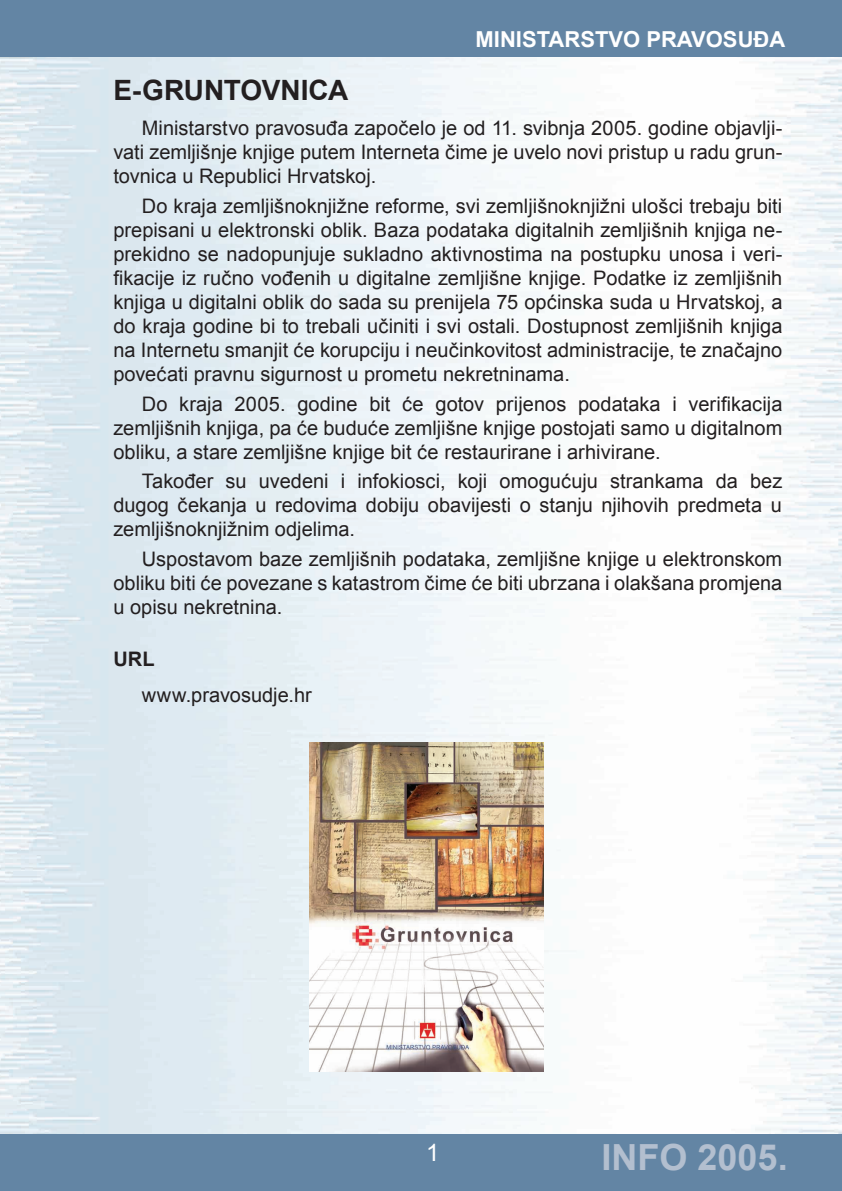
<style>
.page{position:relative;width:842px;height:1191px;background:#fff}
.page>*{position:absolute;margin:0;border:0;box-sizing:border-box;transform-origin:0 0}
.t1{font:700 36px "Arial";color:#b3bfcf}
.t2{font:700 28px "Arial";letter-spacing:-.005em;color:#231f20}
.t3{font:24px "Arial";color:#fff}
.t4{font:700 22px "Arial";color:#fff}
.t5{font:20px/24px "Arial";color:#231f20;text-align:justify}
.t6{font:700 20px "Arial";color:#231f20}
</style>
<div class="page">
<img style="left:0;top:57px;width:842px;height:1077px">
<div style="left:0;top:1134px;width:842px;height:57px;background:#6385a4"></div>
<div style="left:0;top:0;width:842px;height:57px;background:#6385a4"></div>
<img style="left:309px;top:742px;width:235px;height:329px">
<p class="t4" style="left:476px;top:25px;width:311px">MINISTARSTVO PRAVOSUĐA</p>
<h2 class="t2" style="left:113px;top:71px;width:237px">E-GRUNTOVNICA</h2>
<p class="t5" style="left:113px;top:116px;width:671px;text-indent:28px">Ministarstvo pravosuđa započelo je od 11. svibnja 2005. godine objavlji&shy;vati zemljišnje knjige putem Interneta čime je uvelo novi pristup u radu grun&shy;tovnica u Republici Hrvatskoj.</p>
<p class="t5" style="left:113px;top:194px;width:671px;text-indent:28px">Do kraja zemljišnoknjižne reforme, svi zemljišnoknjižni ulošci trebaju biti prepisani u elektronski oblik. Baza podataka digitalnih zemljišnih knjiga ne&shy;prekidno se nadopunjuje sukladno aktivnostima na postupku unosa i veri&shy;fikacije iz ručno vođenih u digitalne zemljišne knjige. Podatke iz zemljišnih knjiga u digitalni oblik do sada su prenijela 75 općinska suda u Hrvatskoj, a do kraja godine bi to trebali učiniti i svi ostali. Dostupnost zemljišnih knjiga na Internetu smanjit će korupciju i neučinkovitost administracije, te značajno povećati pravnu sigurnost u prometu nekretninama.</p>
<p class="t5" style="left:113px;top:392px;width:671px;text-indent:28px">Do kraja 2005. godine bit će gotov prijenos podataka i verifikacija zemljišnih knjiga, pa će buduće zemljišne knjige postojati samo u digitalnom obliku, a stare zemljišne knjige bit će restaurirane i arhivirane.</p>
<p class="t5" style="left:113px;top:469px;width:670px;text-indent:28px">Također su uvedeni i infokiosci, koji omogućuju strankama da bez dugog čekanja u redovima dobiju obavijesti o stanju njihovih predmeta u zemljišnoknjižnim odjelima.</p>
<p class="t5" style="left:113px;top:547px;width:670px;text-indent:28px">Uspostavom baze zemljišnih podataka, zemljišne knjige u elektronskom obliku biti će povezane s katastrom čime će biti ubrzana i olakšana promjena u opisu nekretnina.</p>
<p class="t6" style="left:113px;top:646px;width:43px">URL</p>
<p class="t5" style="left:142px;top:683px;width:172px">www.pravosudje.hr</p>
<p class="t3" style="left:426px;top:1137px;width:15px">1</p>
<h1 class="t1" style="left:602px;top:1133px;width:188px">INFO 2005.</h1>
</div>
